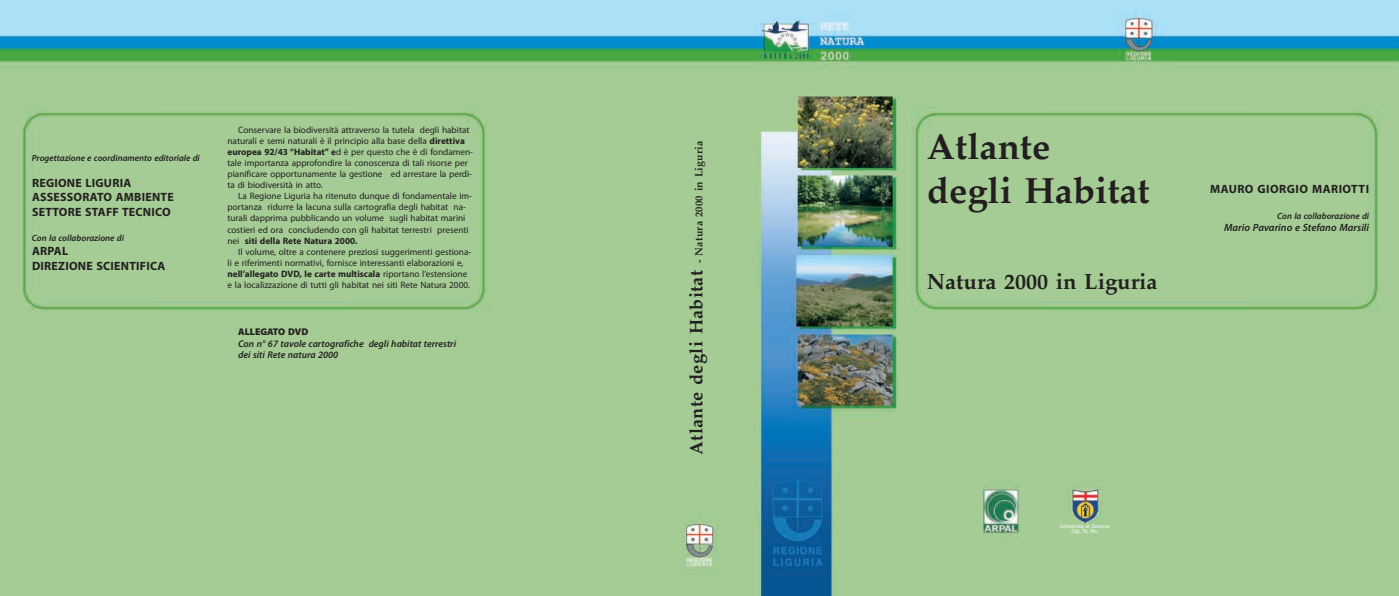
<style>
.page{position:relative;width:1399px;height:596px;background:#fff}
.page>*{position:absolute;margin:0;border:0;box-sizing:border-box;transform-origin:0 0}
.t1{font:700 36px/43.2px "Palatino";color:#231f20}
.t2{font:700 21.75px "Palatino";color:#231f20}
.t3{font:700 12px/14.4px "Myriad Pro";letter-spacing:.02em;color:#231f20}
.t4{font:700 12px "Myriad Pro";letter-spacing:.04em;color:#231f20}
.t5{font:700 10.5px "Palatino";letter-spacing:.02em;color:#231f20}
.t6{font:italic 600 10.5px "Myriad Pro";color:#231f20}
.t7{font:italic 600 9.75px/11.7px "Myriad Pro";color:#231f20}
.t8{font:900 9.75px "Myriad Pro";color:#231f20}
.t9{font:9.23px/11.1px "Myriad Pro";color:#231f20}
.t10{font:italic 600 9px "Myriad Pro";color:#231f20}
.t11{font:5.7px/5.2px "Myriad Pro";color:#fff;text-align:center}
.s1{font-weight:700}
.s2{font-size:18px}
</style>
<div class="page">
<img style="left:0;top:0;width:1399px;height:595px">
<p class="t10" style="left:32px;top:152px;width:170px">Progettazione e coordinamento editoriale di</p>
<h3 class="t3" style="left:32px;top:175px;width:143px">REGIONE LIGURIA<br>ASSESSORATO AM BIENTE<br>SETTORE STAFF TECNICO</h3>
<p class="t10" style="left:32px;top:232px;width:94px">Con la collaborazione di</p>
<h3 class="t3" style="left:32px;top:243px;width:135px">ARPAL<br>DIREZIONE SCIENTIFICA</h3>
<p class="t9" style="left:227px;top:124px;width:247px;text-indent:11px">Conservare la biodiversità attraverso la tutela degli habitat naturali e semi naturali è il principio alla base della <span class="s1">DIRETTIVA EUROPEA 92/43 “HABITAT” E</span>d è per questo che è di fondamen&shy;tale importanza approfondire la conoscenza di tali risorse per pianificare opportunamente la gestione ed arrestare la perdi&shy;ta di biodiversità in atto.</p>
<p class="t9" style="left:227px;top:190px;width:246px;text-indent:11px">La Regione Liguria ha ritenuto dunque di fondamentale im&shy;portanza ridurre la lacuna sulla cartografia degli habitat na&shy;turali dapprima pubblicando un volume sugli habitat marini costieri ed ora concludendo con gli habitat terrestri presenti nei <span class="s1">SITI DELLA RETE NATURA 2000.</span></p>
<p class="t9" style="left:227px;top:246px;width:245px;text-indent:11px">Il volume, oltre a contenere preziosi suggerimenti gestiona&shy;li e riferimenti normativi, fornisce interessanti elaborazioni e, <span class="s1">NELL’ALLEGATO DVD, LE CARTE MULTISCALA</span> riportano l’estensione e la localizzazione di tutti gli habitat nei siti Rete Natura 2000.</p>
<p class="t8" style="left:238px;top:325px;width:72px">ALLEGATO DVD</p>
<p class="t7" style="left:238px;top:337px;width:219px">Con n° 67 tavole cartografiche degli habitat terrestri dei siti Rete natura 2000</p>
<p class="t5" style="left:690px;top:455px;width:315px;rotate:-90deg"><span class="s2">Atlante degli Habitat</span> - Natura 2000 in Liguria</p>
<h1 class="t1" style="left:927px;top:125px;width:224px">Atlante<br>degli Habitat</h1>
<h2 class="t2" style="left:927px;top:263px;width:232px">Natura 2000 in Liguria</h2>
<p class="t11" style="left:1060px;top:523px;width:52px">Università di Genova<br>Dip. Te. Ris.</p>
<h3 class="t4" style="left:1210px;top:181px;width:160px">MAURO GIORGIO MARIOTTI</h3>
<p class="t10" style="left:1277px;top:210px;width:94px">Con la collaborazione di</p>
<p class="t6" style="left:1224px;top:221px;width:147px">Mario Pavarino e Stefano Marsili</p>
</div>
